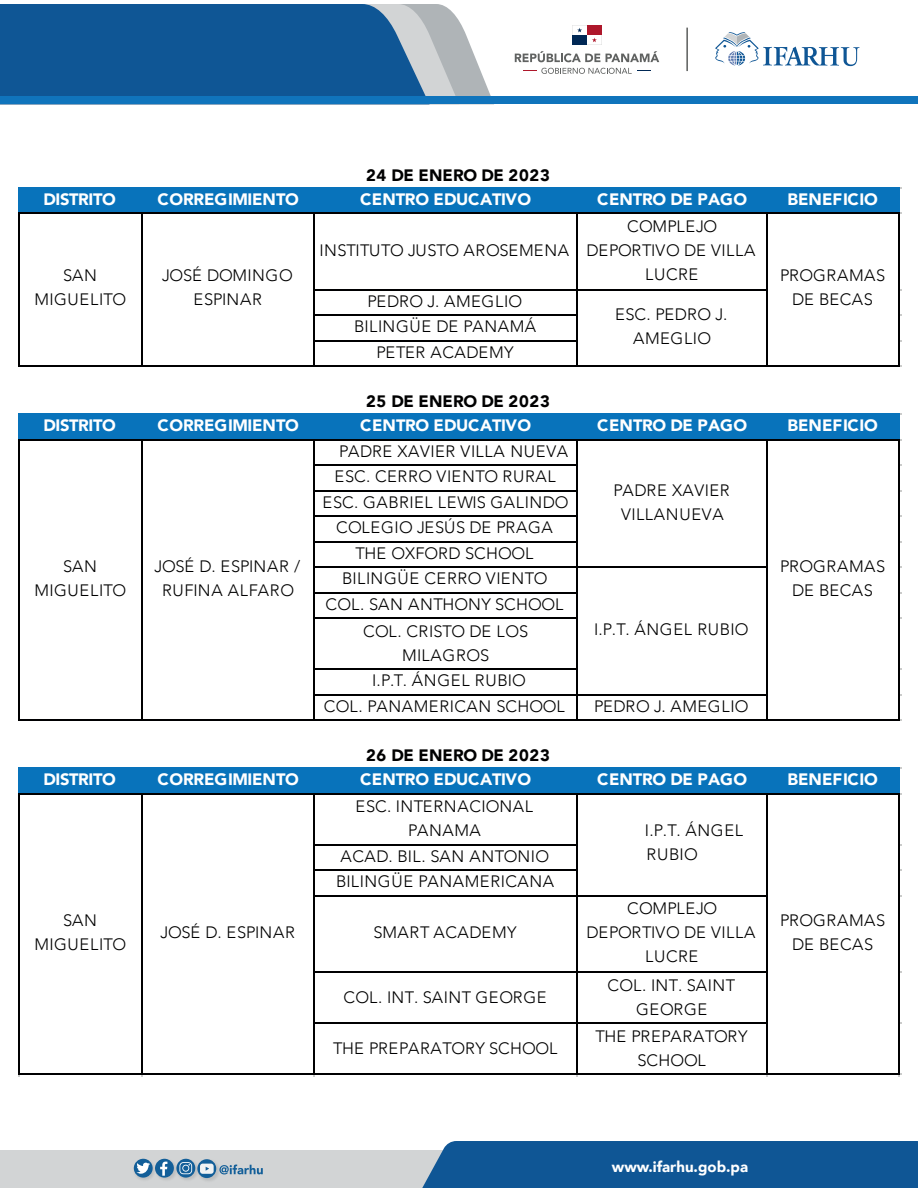
<style>
.page{position:relative;width:918px;height:1188px;background:#fff}
.page>*{position:absolute;margin:0;border:0;box-sizing:border-box;transform-origin:0 0}
.t1{font:300 16.5px/24px "Avenir";letter-spacing:.04em;color:#000001;text-align:center}
.t2{font:900 16.5px "Avenir";letter-spacing:-.01em;color:#fff}
.t3{font:300 16.5px/24px "Avenir";letter-spacing:.005em;color:#000001;text-align:center}
.t4{font:900 16.5px "Avenir";letter-spacing:.005em;color:#000001}
.t5{font:300 16.5px/24px "Avenir";letter-spacing:.01em;color:#000001;text-align:center}
.t6{font:300 16.5px "Avenir";letter-spacing:-.01em;color:#000001}
.t7{font:900 16.5px "Avenir";letter-spacing:-.03em;color:#fff}
.t8{font:300 16.5px/24px "Avenir";letter-spacing:.02em;color:#000001;text-align:center}
.t9{font:900 15px "Avenir";color:#fff}
</style>
<div class="page">
<svg style="left:459px;top:21px;width:35px;height:76px"></svg>
<svg style="left:430px;top:4px;width:29px;height:93px;background:#babfc2"></svg>
<svg style="left:0;top:4px;width:430px;height:93px;background:#1b5d99"></svg>
<div style="left:0;top:97px;width:918px;height:7px;background:#1074bc"></div>
<div style="left:0;top:1150px;width:486px;height:38px;background:#d2d4d5"></div>
<div style="left:422px;top:1141px;width:496px;height:47px;background:#0f5695"></div>
<svg style="left:515px;top:51px;width:85px;height:11px"></svg>
<svg style="left:606px;top:51px;width:53px;height:11px"></svg>
<svg style="left:523px;top:68px;width:127px;height:6px"></svg>
<svg style="left:572px;top:25px;width:30px;height:20px"></svg>
<svg style="left:715px;top:32px;width:144px;height:34px"></svg>
<hr style="left:686px;top:28px;width:2px;height:43px;background:#606261">
<img style="left:181px;top:1158px;width:15px;height:22px">
<svg style="left:176px;top:1159px;width:19px;height:19px"></svg>
<svg style="left:179px;top:1162px;width:13px;height:12px"></svg>
<img style="left:158px;top:1158px;width:21px;height:22px">
<svg style="left:155px;top:1159px;width:19px;height:19px"></svg>
<svg style="left:160px;top:1162px;width:7px;height:14px"></svg>
<img style="left:133px;top:1158px;width:25px;height:22px">
<svg style="left:134px;top:1159px;width:19px;height:19px"></svg>
<svg style="left:136px;top:1163px;width:15px;height:11px"></svg>
<img style="left:196px;top:1159px;width:23px;height:22px">
<svg style="left:197px;top:1159px;width:19px;height:19px"></svg>
<div style="left:200px;top:1164px;width:14px;height:10px;background:#f0f2f3;border-radius:3px"></div>
<svg style="left:219px;top:1165px;width:44px;height:9px"></svg>
<div style="left:18px;top:187px;width:882px;height:27px;background:#0873bb"></div>
<div style="left:18px;top:413px;width:882px;height:27px;background:#0873bb"></div>
<div style="left:18px;top:767px;width:882px;height:27px;background:#0873bb"></div>
<hr style="left:20px;top:212px;width:880px;height:2px;background:#000001">
<hr style="left:315px;top:289px;width:453px;height:1px;background:#000001">
<hr style="left:315px;top:314px;width:263px;height:2px;background:#000001">
<hr style="left:315px;top:340px;width:263px;height:1px;background:#000001">
<hr style="left:18px;top:212px;width:2px;height:155px;background:#000001">
<hr style="left:141px;top:214px;width:2px;height:153px;background:#000001">
<hr style="left:314px;top:214px;width:1px;height:153px;background:#000001">
<hr style="left:576px;top:214px;width:2px;height:153px;background:#000001">
<hr style="left:766px;top:214px;width:2px;height:153px;background:#000001">
<hr style="left:20px;top:365px;width:880px;height:2px;background:#000001">
<hr style="left:898px;top:214px;width:2px;height:153px;background:#000001">
<hr style="left:20px;top:439px;width:880px;height:1px;background:#000001">
<hr style="left:315px;top:464px;width:263px;height:2px;background:#000001">
<hr style="left:315px;top:490px;width:263px;height:1px;background:#000001">
<hr style="left:315px;top:515px;width:263px;height:2px;background:#000001">
<hr style="left:315px;top:541px;width:263px;height:1px;background:#000001">
<hr style="left:315px;top:566px;width:453px;height:2px;background:#000001">
<hr style="left:315px;top:592px;width:263px;height:1px;background:#000001">
<hr style="left:315px;top:617px;width:263px;height:2px;background:#000001">
<hr style="left:315px;top:668px;width:263px;height:2px;background:#000001">
<hr style="left:315px;top:694px;width:453px;height:1px;background:#000001">
<hr style="left:18px;top:439px;width:2px;height:282px;background:#000001">
<hr style="left:141px;top:440px;width:2px;height:281px;background:#000001">
<hr style="left:314px;top:440px;width:1px;height:281px;background:#000001">
<hr style="left:576px;top:440px;width:2px;height:281px;background:#000001">
<hr style="left:766px;top:440px;width:2px;height:281px;background:#000001">
<hr style="left:20px;top:719px;width:880px;height:2px;background:#000001">
<hr style="left:898px;top:440px;width:2px;height:281px;background:#000001">
<hr style="left:20px;top:793px;width:880px;height:1px;background:#000001">
<hr style="left:315px;top:844px;width:263px;height:1px;background:#000001">
<hr style="left:315px;top:869px;width:263px;height:2px;background:#000001">
<hr style="left:315px;top:895px;width:453px;height:1px;background:#000001">
<hr style="left:315px;top:971px;width:453px;height:2px;background:#000001">
<hr style="left:315px;top:1022px;width:453px;height:2px;background:#000001">
<hr style="left:18px;top:793px;width:2px;height:282px;background:#000001">
<hr style="left:141px;top:794px;width:2px;height:281px;background:#000001">
<hr style="left:314px;top:794px;width:1px;height:281px;background:#000001">
<hr style="left:576px;top:794px;width:2px;height:281px;background:#000001">
<hr style="left:766px;top:794px;width:2px;height:281px;background:#000001">
<hr style="left:20px;top:1073px;width:880px;height:2px;background:#000001">
<hr style="left:898px;top:794px;width:2px;height:281px;background:#000001">
<p class="t4" style="left:366px;top:161px;width:185px">24 DE ENERO DE 2023</p>
<p class="t7" style="left:44px;top:185px;width:74px">DISTRITO</p>
<p class="t2" style="left:157px;top:185px;width:143px">CORREGIMIENTO</p>
<p class="t2" style="left:360px;top:185px;width:173px">CENTRO EDUCATIVO</p>
<p class="t2" style="left:597px;top:185px;width:152px">CENTRO DE PAGO</p>
<p class="t2" style="left:788px;top:185px;width:92px">BENEFICIO</p>
<p class="t5" style="left:320px;top:238px;width:251px">INSTITUTO JUSTO AROSEMENA</p>
<p class="t1" style="left:587px;top:214px;width:170px">COMPLEJO<br>DEPORTIVO DE VILLA<br>LUCRE</p>
<p class="t1" style="left:35px;top:264px;width:93px">SAN<br>MIGUELITO</p>
<p class="t5" style="left:162px;top:264px;width:132px">JOSÉ DOMINGO<br>ESPINAR</p>
<p class="t1" style="left:780px;top:264px;width:107px">PROGRAMAS<br>DE BECAS</p>
<p class="t1" style="left:354px;top:288px;width:184px;line-height:25.5px">PEDRO J. AMEGLIO<br>BILINGÜE DE PANAMÁ<br>PETER ACADEMY</p>
<p class="t1" style="left:615px;top:303px;width:114px">ESC. PEDRO J.<br>AMEGLIO</p>
<p class="t4" style="left:366px;top:388px;width:185px">25 DE ENERO DE 2023</p>
<p class="t7" style="left:44px;top:411px;width:74px">DISTRITO</p>
<p class="t2" style="left:158px;top:411px;width:143px">CORREGIMIENTO</p>
<p class="t2" style="left:360px;top:411px;width:173px">CENTRO EDUCATIVO</p>
<p class="t2" style="left:597px;top:411px;width:152px">CENTRO DE PAGO</p>
<p class="t2" style="left:788px;top:411px;width:92px">BENEFICIO</p>
<p class="t1" style="left:339px;top:439px;width:231px">PADRE XAVIER VILLA NUEVA</p>
<p class="t1" style="left:335px;top:465px;width:223px">ESC. CERRO VIENTO RURAL</p>
<p class="t1" style="left:323px;top:490px;width:248px">ESC. GABRIEL LEWIS GALINDO</p>
<p class="t1" style="left:336px;top:516px;width:218px">COLEGIO JESÚS DE PRAGA</p>
<p class="t6" style="left:356px;top:543px;width:179px">THE OXFORD SCHOOL</p>
<p class="t1" style="left:342px;top:567px;width:207px">BILINGÜE CERRO VIENTO</p>
<p class="t3" style="left:326px;top:592px;width:239px">COL. SAN ANTHONY SCHOOL</p>
<p class="t8" style="left:363px;top:619px;width:167px">COL. CRISTO DE LOS<br>MILAGROS</p>
<p class="t1" style="left:324px;top:668px;width:242px;line-height:25.5px">I.P.T. ÁNGEL RUBIO<br>COL. PANAMERICAN SCHOOL</p>
<p class="t1" style="left:614px;top:478px;width:118px">PADRE XAVIER<br>VILLANUEVA</p>
<p class="t1" style="left:35px;top:555px;width:93px">SAN<br>MIGUELITO</p>
<p class="t1" style="left:155px;top:555px;width:147px">JOSÉ D. ESPINAR /<br>RUFINA ALFARO</p>
<p class="t1" style="left:780px;top:555px;width:107px">PROGRAMAS<br>DE BECAS</p>
<p class="t1" style="left:594px;top:618px;width:156px">I.P.T. ÁNGEL RUBIO</p>
<p class="t1" style="left:594px;top:694px;width:156px">PEDRO J. AMEGLIO</p>
<p class="t4" style="left:366px;top:742px;width:185px">26 DE ENERO DE 2023</p>
<p class="t7" style="left:43px;top:765px;width:74px">DISTRITO</p>
<p class="t2" style="left:157px;top:765px;width:143px">CORREGIMIENTO</p>
<p class="t2" style="left:360px;top:765px;width:173px">CENTRO EDUCATIVO</p>
<p class="t2" style="left:597px;top:765px;width:152px">CENTRO DE PAGO</p>
<p class="t2" style="left:788px;top:765px;width:92px">BENEFICIO</p>
<p class="t1" style="left:356px;top:795px;width:179px">ESC. INTERNACIONAL<br>PANAMA</p>
<p class="t1" style="left:336px;top:843px;width:220px;line-height:25.5px;text-align:left">ACAD. BIL. SAN ANTONIO<br>BILINGÜE PANAMERICANA</p>
<p class="t1" style="left:374px;top:921px;width:144px">SMART ACADEMY</p>
<p class="t1" style="left:645px;top:819px;width:100px;text-align:left">I.P.T. ÁNGEL<br>RUBIO</p>
<p class="t1" style="left:587px;top:897px;width:170px">COMPLEJO<br>DEPORTIVO DE VILLA<br>LUCRE</p>
<p class="t1" style="left:35px;top:909px;width:93px">SAN<br>MIGUELITO</p>
<p class="t1" style="left:780px;top:909px;width:107px">PROGRAMAS<br>DE BECAS</p>
<p class="t6" style="left:161px;top:923px;width:136px">JOSÉ D. ESPINAR</p>
<p class="t1" style="left:344px;top:985px;width:205px">COL. INT. SAINT GEORGE</p>
<p class="t1" style="left:608px;top:973px;width:129px">COL. INT. SAINT<br>GEORGE</p>
<p class="t3" style="left:333px;top:1036px;width:226px">THE PREPARATORY SCHOOL</p>
<p class="t3" style="left:596px;top:1024px;width:153px">THE PREPARATORY<br>SCHOOL</p>
<p class="t9" style="left:612px;top:1154px;width:138px">www.ifarhu.gob.pa</p>
</div>
